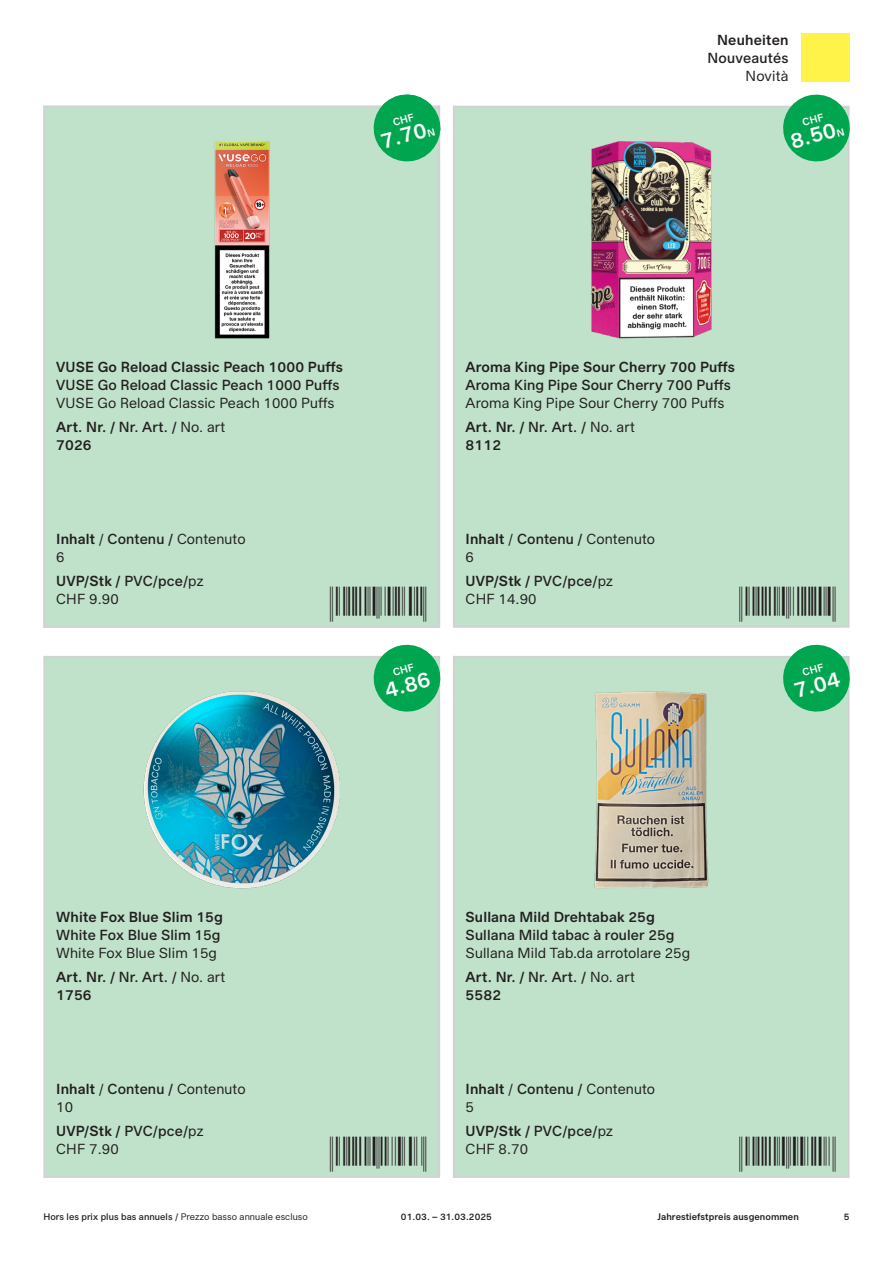
<style>
.page{position:relative;width:893px;height:1263px;background:#fff}
.page>*{position:absolute;margin:0;border:0;box-sizing:border-box;transform-origin:0 0}
.AT-Barcode{font:39px "Ean Bwr P36 x Tt";color:#231f20}
.t1{font:600 22.5px "Webstar Sans Pro";color:#fff}
.AT-Titel-IT{font:15px "Webstar Sans Pro";letter-spacing:.01em;color:#231f20}
.AT-Titel-DE{font:600 15px "Webstar Sans Pro";letter-spacing:.01em;color:#231f20}
.AT-Titel-FR{font:500 15px "Webstar Sans Pro";letter-spacing:.01em;color:#231f20}
.AT-Artikelnummer{font:600 15px "Webstar Sans Pro";letter-spacing:.01em;color:#231f20}
.AT-Verkaufseinheit-Titel{font:15px "Webstar Sans Pro";letter-spacing:.01em;color:#231f20}
.AT-Preis-Titel{font:600 15px "Webstar Sans Pro";letter-spacing:.01em;color:#231f20}
.AT-Preis-Inhalt{font:15px "Webstar Sans Pro";letter-spacing:.01em;color:#231f20}
.SE-Kapiteltitel-FR{font:500 15px "Webstar Sans Pro";letter-spacing:.02em;color:#231f20}
.SE-Kapiteltitel-DE{font:600 15px "Webstar Sans Pro";letter-spacing:.015em;color:#231f20}
.SE-Kapiteltitel-FR-2{font:15px "Webstar Sans Pro";letter-spacing:.015em;color:#231f20}
.AT-Verkaufseinheit-Wert{font:15px "Webstar Sans Pro";color:#231f20}
.t2{font:600 10.5px "Webstar Sans Pro";color:#fff}
.SE-Fusszeile{font:500 9.75px "Webstar Sans Pro";letter-spacing:.01em;color:#231f20}
.SE-Fusszeile-2{font:600 9.75px "Webstar Sans Pro";letter-spacing:.01em;color:#231f20}
.s1{font-size:10.5px}
.s2{font-size:22.5px}
.s3{font-weight:500}
.s4{font-weight:400}
.s5{font-weight:600}
</style>
<div class="page">
<div style="left:801px;top:33px;width:48px;height:48px;background:#fff34a"></div>
<div style="left:43px;top:656px;width:397px;height:522px;background:#c0e2ca;border:2px solid #d1d2d4"></div>
<img style="left:143px;top:691px;width:197px;height:198px">
<div style="left:43px;top:106px;width:397px;height:522px;background:#c0e2ca;border:2px solid #d1d2d4"></div>
<img style="left:214px;top:141px;width:56px;height:198px">
<div style="left:453px;top:656px;width:396px;height:522px;background:#c0e2ca;border:2px solid #d1d2d4"></div>
<img style="left:594px;top:691px;width:115px;height:197px">
<div style="left:453px;top:106px;width:396px;height:522px;background:#c0e2ca;border:2px solid #d1d2d4"></div>
<img style="left:591px;top:141px;width:121px;height:198px">
<svg style="left:370px;top:644px;width:71px;height:71px"></svg>
<svg style="left:370px;top:94px;width:71px;height:71px"></svg>
<svg style="left:779px;top:644px;width:71px;height:71px"></svg>
<svg style="left:779px;top:94px;width:71px;height:71px"></svg>
<p class="t1" style="left:378px;top:128px;width:56px;rotate:-15deg">7.70<span class="s1">N</span></p>
<p class="t2" style="left:385px;top:146px;width:53px;rotate:-15deg"><span class="s2">SP</span>I_NP</p>
<p class="SE-Kapiteltitel-DE" style="left:717px;top:31px;width:73px">Neuheiten</p>
<p class="SE-Kapiteltitel-FR" style="left:707px;top:49px;width:83px">Nouveautés</p>
<p class="SE-Kapiteltitel-FR-2" style="left:745px;top:67px;width:45px">Novità</p>
<p class="t1" style="left:787px;top:128px;width:56px;rotate:-15deg">8.50<span class="s1">N</span></p>
<p class="AT-Titel-DE" style="left:56px;top:358px;width:288px">VUSE Go Reload Classic Peach 1000 Puffs</p>
<p class="AT-Titel-FR" style="left:56px;top:376px;width:285px">VUSE Go Reload Classic Peach 1000 Puffs</p>
<p class="AT-Titel-IT" style="left:56px;top:394px;width:280px">VUSE Go Reload Classic Peach 1000 Puffs</p>
<p class="AT-Artikelnummer" style="left:56px;top:418px;width:171px">Art. Nr. / <span class="s3">Nr. Art. /</span> <span class="s4">No. art</span></p>
<p class="AT-Artikelnummer" style="left:56px;top:436px;width:37px">7026</p>
<p class="AT-Titel-DE" style="left:56px;top:358px;width:164px">z_Produkt_D I_Gewicht</p>
<p class="AT-Titel-FR" style="left:56px;top:376px;width:159px">z_Produkt_F I_Gewicht</p>
<p class="AT-Titel-IT" style="left:56px;top:394px;width:151px">z_Produkt_I I_Gewicht</p>
<p class="AT-Titel-DE" style="left:56px;top:436px;width:36px">I_AN</p>
<p class="AT-Verkaufseinheit-Titel" style="left:56px;top:530px;width:191px"><span class="s5">Inhalt</span> / <span class="s3">Contenu /</span> Contenuto</p>
<p class="AT-Verkaufseinheit-Wert" style="left:56px;top:548px;width:10px">6</p>
<p class="AT-Preis-Titel" style="left:56px;top:572px;width:149px">UVP/Stk / <span class="s3">PVC/pce/</span><span class="s4">pz</span></p>
<p class="AT-Preis-Inhalt" style="left:56px;top:590px;width:64px">CHF 9.90</p>
<p class="AT-Barcode" style="left:308px;top:587px;width:120px">%!00BB0A-HACGAB!</p>
<p class="AT-Titel-IT" style="left:89px;top:590px;width:31px">I_VP</p>
<h1 class="AT-Barcode" style="left:374px;top:587px;width:53px">I_EAN</h1>
<p class="t1" style="left:382px;top:677px;width:48px;rotate:-15deg">4.86</p>
<p class="AT-Titel-DE" style="left:466px;top:358px;width:271px">Aroma King Pipe Sour Cherry 700 Puffs</p>
<p class="AT-Titel-FR" style="left:466px;top:376px;width:267px">Aroma King Pipe Sour Cherry 700 Puffs</p>
<p class="AT-Titel-IT" style="left:466px;top:394px;width:260px">Aroma King Pipe Sour Cherry 700 Puffs</p>
<p class="AT-Artikelnummer" style="left:466px;top:418px;width:171px">Art. Nr. / <span class="s3">Nr. Art. /</span> <span class="s4">No. art</span></p>
<p class="AT-Artikelnummer" style="left:466px;top:436px;width:37px">8112</p>
<p class="AT-Verkaufseinheit-Titel" style="left:466px;top:530px;width:191px"><span class="s5">Inhalt</span> / <span class="s3">Contenu /</span> Contenuto</p>
<p class="AT-Verkaufseinheit-Wert" style="left:466px;top:548px;width:10px">6</p>
<p class="AT-Preis-Titel" style="left:466px;top:572px;width:149px">UVP/Stk / <span class="s3">PVC/pce/</span><span class="s4">pz</span></p>
<p class="AT-Preis-Inhalt" style="left:466px;top:590px;width:72px">CHF 14.90</p>
<p class="AT-Barcode" style="left:717px;top:587px;width:120px">%!00BB0A-IBBCAE!</p>
<p class="t1" style="left:791px;top:677px;width:48px;rotate:-15deg">7.04</p>
<p class="AT-Titel-DE" style="left:56px;top:908px;width:168px">White Fox Blue Slim 15g</p>
<p class="AT-Titel-FR" style="left:56px;top:926px;width:166px">White Fox Blue Slim 15g</p>
<p class="AT-Titel-IT" style="left:56px;top:944px;width:162px">White Fox Blue Slim 15g</p>
<p class="AT-Artikelnummer" style="left:56px;top:968px;width:171px">Art. Nr. / <span class="s3">Nr. Art. /</span> <span class="s4">No. art</span></p>
<p class="AT-Artikelnummer" style="left:56px;top:986px;width:37px">1756</p>
<p class="AT-Verkaufseinheit-Titel" style="left:56px;top:1080px;width:191px"><span class="s5">Inhalt</span> / <span class="s3">Contenu /</span> Contenuto</p>
<p class="AT-Verkaufseinheit-Wert" style="left:56px;top:1098px;width:18px">10</p>
<p class="AT-Preis-Titel" style="left:56px;top:1122px;width:149px">UVP/Stk / <span class="s3">PVC/pce/</span><span class="s4">pz</span></p>
<p class="AT-Preis-Inhalt" style="left:56px;top:1140px;width:64px">CHF 7.90</p>
<p class="AT-Barcode" style="left:308px;top:1137px;width:120px">%!00BB0A-BHFGAD!</p>
<p class="AT-Titel-DE" style="left:466px;top:908px;width:191px">Sullana Mild Drehtabak 25g</p>
<p class="AT-Titel-FR" style="left:466px;top:926px;width:210px">Sullana Mild tabac à rouler 25g</p>
<p class="AT-Titel-IT" style="left:466px;top:944px;width:226px">Sullana Mild Tab.da arrotolare 25g</p>
<p class="AT-Artikelnummer" style="left:466px;top:968px;width:171px">Art. Nr. / <span class="s3">Nr. Art. /</span> <span class="s4">No. art</span></p>
<p class="AT-Artikelnummer" style="left:466px;top:986px;width:37px">5582</p>
<p class="AT-Verkaufseinheit-Titel" style="left:466px;top:1080px;width:191px"><span class="s5">Inhalt</span> / <span class="s3">Contenu /</span> Contenuto</p>
<p class="AT-Verkaufseinheit-Wert" style="left:466px;top:1098px;width:10px">5</p>
<p class="AT-Preis-Titel" style="left:466px;top:1122px;width:149px">UVP/Stk / <span class="s3">PVC/pce/</span><span class="s4">pz</span></p>
<p class="AT-Preis-Inhalt" style="left:466px;top:1140px;width:64px">CHF 8.70</p>
<p class="AT-Barcode" style="left:717px;top:1137px;width:120px">%!00BB0A-FFICAI!</p>
<p class="SE-Fusszeile" style="left:43px;top:1210px;width:266px">Hors les prix plus bas annuels / <span class="s4">Prezzo basso annuale escluso</span></p>
<p class="SE-Fusszeile-2" style="left:658px;top:1210px;width:143px">Jahrestiefstpreis ausgenommen</p>
<p class="SE-Fusszeile-2" style="left:844px;top:1210px;width:7px">5</p>
<p class="SE-Fusszeile-2" style="left:401px;top:1210px;width:93px">01.03. – 31.03.2025</p>
</div>
